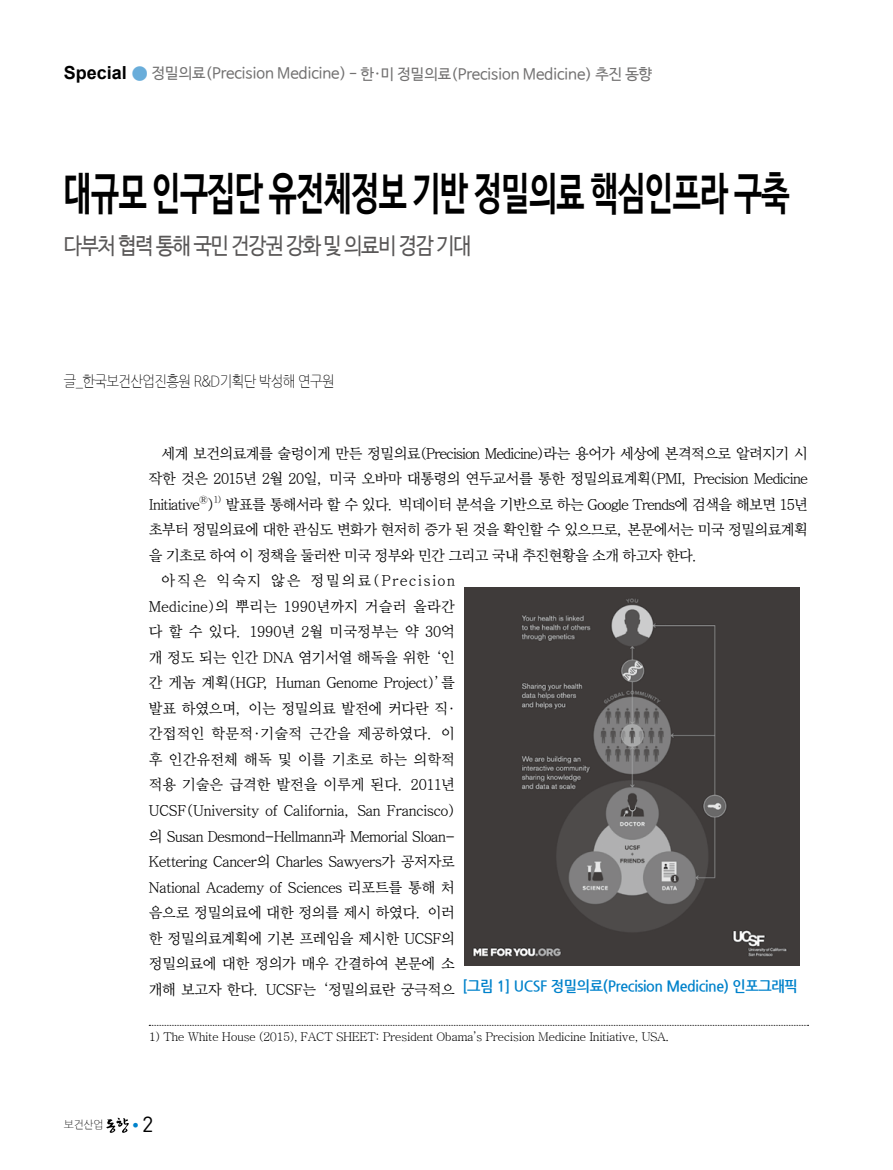
<style>
.page{position:relative;width:893px;height:1170px;background:#fff}
.page>*{position:absolute;margin:0;border:0;box-sizing:border-box;transform-origin:0 0}
.t1{font:700 45px "Nanum Barun Gothic";letter-spacing:-.02em;color:#000;scale:.7 1}
.t2{font:22.5px "Nanum Barun Gothic";letter-spacing:-.05em;color:#595757;scale:.9 1}
.t3{font:15px/25.5px "Bareun Batang L";letter-spacing:-.02em;color:#000;text-align:justify}
.t4{font:15px "Bareun Batang L";letter-spacing:-.04em;color:#000}
.t5{font:15px "Nanum Barun Gothic";color:#727171}
.t6{font:15px "Bareun Batang L";letter-spacing:.015em;color:#000}
.t7{font:15px "Bareun Batang L";color:#000}
.t8{font:700 15px "Nanum Gothic";letter-spacing:-.025em;color:#0082cb;scale:.95 1}
.t9{font:300 15px "Nanum Gothic";letter-spacing:-.05em;color:#000;scale:.9 1}
.t10{font:15px "Bareun Batang L";letter-spacing:.12em;color:#000}
.t11{font:14.4px "DIN";color:#0082cb}
.t12{font:12px "Batang";letter-spacing:-.04em;color:#000}
.t13{font:300 10.8px "Nanum Gothic";color:#000}
.t14{font:8.7px "Bareun Batang L";color:#000}
.s1{font-family:"Arial";font-weight:700;font-size:18px;color:#000}
.s2{font-size:18px;color:#69adda}
.s3{font-size:21.6px;color:#000}
</style>
<div class="page">
<svg style="left:106px;top:1117px;width:23px;height:15px"></svg>
<svg style="left:149px;top:1024px;width:659px;height:1px"></svg>
<img style="left:465px;top:587px;width:334px;height:378px">
<p class="t5" style="left:64px;top:66px;width:590px"><span class="s1">Special</span> <span class="s2">●</span> 정밀의료(Precision Medicine)- 한·미 정밀의료(Precision Medicine) 추진 동향</p>
<h1 class="t1" style="left:64px;top:170px;width:1038px">대규모 인구집단 유전체정보 기반 정밀의료 핵심인프라 구축</h1>
<h2 class="t2" style="left:64px;top:234px;width:455px">다부처 협력 통해 국민 건강권 강화 및 의료비 경감 기대</h2>
<p class="t9" style="left:64px;top:374px;width:303px">글_한국보건산업진흥원 R&amp;D기획단 박성해 연구원</p>
<p class="t3" style="left:149px;top:440px;width:661px;text-indent:13px">세계 보건의료계를 술렁이게 만든 정밀의료(Precision Medicine)라는 용어가 세상에 본격적으로 알려지기 시 작한 것은 2015년 2월 20일, 미국 오바마 대통령의 연두교서를 통한 정밀의료계획(PMI, Precision Medicine Initiative<sup>Ⓡ</sup>)</p>
<p class="t14" style="left:214px;top:495px;width:9px">1)</p>
<p class="t4" style="left:226px;top:496px;width:583px">발표를 통해서라 할 수 있다. 빅데이터 분석을 기반으로 하는 Google Trends에 검색을 해보면 15년</p>
<p class="t4" style="left:149px;top:522px;width:661px">초부터 정밀의료에 대한 관심도 변화가 현저히 증가 된 것을 확인할 수 있으므로, 본문에서는 미국 정밀의료계획</p>
<p class="t4" style="left:149px;top:547px;width:552px">을 기초로 하여 이 정책을 둘러싼 미국 정부와 민간 그리고 국내 추진현황을 소개 하고자 한다.</p>
<p class="t10" style="left:162px;top:573px;width:295px">아직은 익숙지 않은 정밀의료(Precision</p>
<p class="t6" style="left:149px;top:598px;width:308px">Medicine)의 뿌리는 1990년까지 거슬러 올라간</p>
<p class="t7" style="left:149px;top:624px;width:308px">다 할 수 있다. 1990년 2월 미국정부는 약 30억</p>
<p class="t3" style="left:149px;top:644px;width:308px">개 정도 되는 인간 DNA 염기서열 해독을 위한 ‘인</p>
<p class="t3" style="left:149px;top:670px;width:308px">간 게놈 계획(HGP, Human Genome Project)’를</p>
<p class="t3" style="left:149px;top:695px;width:308px">발표 하였으며, 이는 정밀의료 발전에 커다란 직·</p>
<p class="t6" style="left:149px;top:726px;width:308px">간접적인 학문적·기술적 근간을 제공하였다. 이</p>
<p class="t7" style="left:149px;top:751px;width:308px">후 인간유전체 해독 및 이를 기초로 하는 의학적</p>
<p class="t3" style="left:149px;top:772px;width:308px">적용 기술은 급격한 발전을 이루게 된다. 2011년</p>
<p class="t3" style="left:149px;top:797px;width:308px">UCSF(University of California, San Francisco)</p>
<p class="t3" style="left:149px;top:823px;width:308px">의 Susan Desmond-Hellmann과 Memorial Sloan-</p>
<p class="t3" style="left:149px;top:848px;width:308px">Kettering Cancer의 Charles Sawyers가 공저자로</p>
<p class="t3" style="left:149px;top:874px;width:308px">National Academy of Sciences 리포트를 통해 처</p>
<p class="t3" style="left:149px;top:899px;width:308px">음으로 정밀의료에 대한 정의를 제시 하였다. 이러</p>
<p class="t3" style="left:149px;top:925px;width:308px">한 정밀의료계획에 기본 프레임을 제시한 UCSF의</p>
<p class="t3" style="left:149px;top:950px;width:308px">정밀의료에 대한 정의가 매우 간결하여 본문에 소</p>
<p class="t3" style="left:149px;top:976px;width:308px">개해 보고자 한다. UCSF는 ‘정밀의료란 궁극적으</p>
<p class="t12" style="left:149px;top:1030px;width:522px">1) The White House (2015), FACT SHEET: President Obama’s Precision Medicine Initiative, USA.</p>
<p class="t8" style="left:462px;top:978px;width:355px">[그림 1] UCSF 정밀의료(Precision Medicine) 인포그래픽</p>
<p class="t13" style="left:64px;top:1118px;width:41px">보건산업</p>
<p class="t11" style="left:132px;top:1115px;width:23px">•<span class="s3">2</span></p>
</div>
